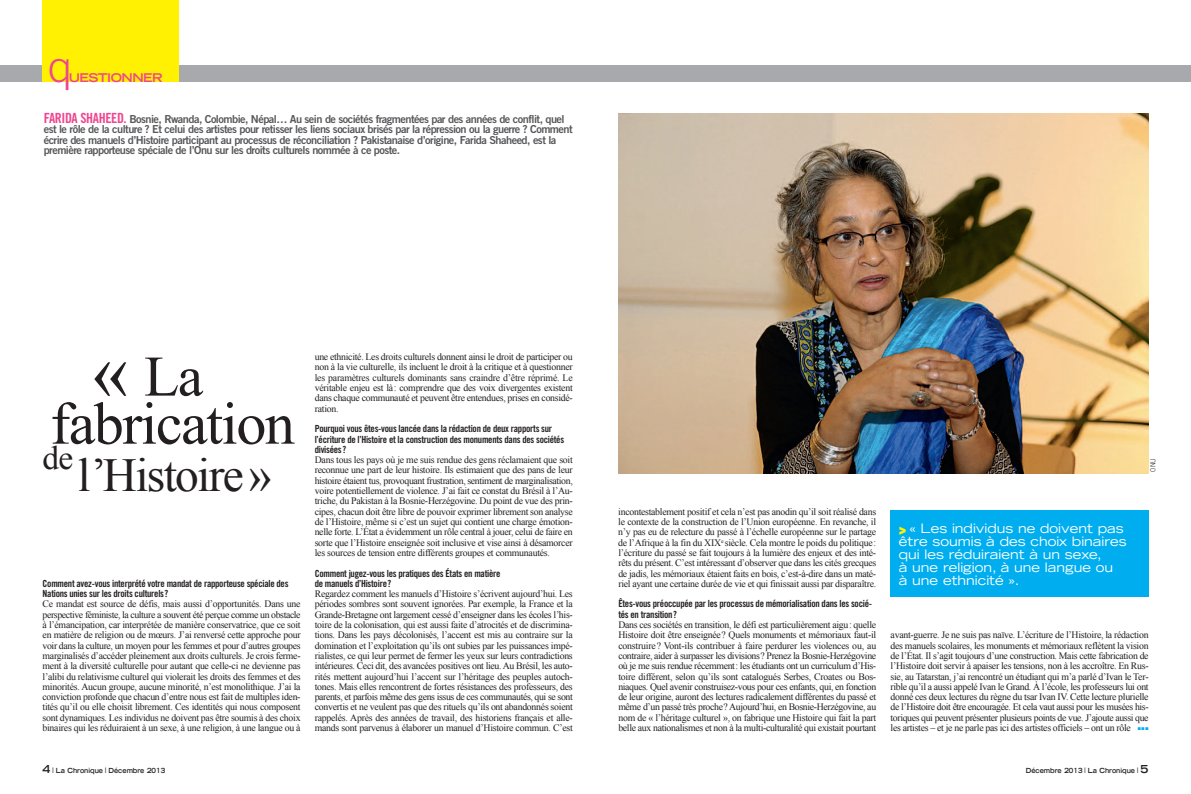
<style>
.page{position:relative;width:1191px;height:794px;background:#fff}
.page>*{position:absolute;margin:0;border:0;box-sizing:border-box;transform-origin:0 0}
.t1{font:59.9px "Times New Roman";letter-spacing:-.025em;color:#231f20}
.t2{font:57.4px "Times New Roman";color:#231f20}
.t3{font:47.3px "Times New Roman";letter-spacing:-.035em;color:#231f20}
.t4{font:300 44px "Trade Gothic";color:#ee4690}
.t5{font:33.3px "Times New Roman";color:#231f20}
.t6{font:expanded 13px/13px "Trade Gothic LH";color:#fff}
.t7{font:700 expanded 12px "Trade Gothic LH";letter-spacing:-.045em;color:#ee4690}
.t8{font:11px/10.3px "Trade Gothic Bold Two";letter-spacing:-.05em;color:#57585a}
.t9{font:9.8px/10.3px "Times New Roman";letter-spacing:-.025em;color:#231f20;text-align:justify}
.t10{font:9.8px/10.3px "Trade Gothic Bold Cond Twenty";letter-spacing:-.025em;color:#231f20}
.t11{font:700 expanded 7px "Trade Gothic LH";color:#231f20;scale:.9 1}
.t12{font:300 7px "Trade Gothic";color:#231f20;scale:.9 1}
.t13{font:4px "Zapf Dingbats ITC";color:#00aeef}
.s1{font-family:"Trade Gothic Bold Cond Twenty";font-size:14px;color:#ee4690}
.s2{font-size:73px}
.s3{font-family:"Gotham X Narrow";font-weight:900;font-stretch:normal;font-size:15px;color:#fff101}
.s4{font-size:11px}
</style>
<div class="page">
<div style="left:0;top:66px;width:1191px;height:16px;background:#a8a9ad"></div>
<img style="left:618px;top:114px;width:530px;height:359px">
<div style="left:43px;top:0;width:136px;height:82px;background:#fff101"></div>
<div style="left:890px;top:510px;width:258px;height:86px;background:#00aeef"></div>
<h3 class="t4" style="left:48px;top:50px;width:26px">q</h3>
<p class="t7" style="left:69px;top:73px;width:95px">UESTIONNER</p>
<p class="t8" style="left:44px;top:115px;width:530px"><span class="s1">FARIDA SHAHEED.</span> Bosnie, Rwanda, Colombie, Népal… Au sein de sociétés fragmentées par des années de conflit, quel est le rôle de la culture ? Et celui des artistes pour retisser les liens sociaux brisés par la répression ou la guerre ? Comment écrire des manuels d’Histoire participant au processus de réconciliation ? Pakistanaise d’origine, Farida Shaheed, est la première rapporteuse spéciale de l’Onu sur les droits culturels nommée à ce poste.</p>
<h2 class="t2" style="left:92px;top:344px;width:113px"><span class="s2">«</span> La</h2>
<h1 class="t1" style="left:50px;top:390px;width:246px">fabrication</h1>
<h3 class="t5" style="left:43px;top:439px;width:32px">de</h3>
<h3 class="t3" style="left:77px;top:449px;width:196px">l’Histoire»</h3>
<p class="t10" style="left:43px;top:579px;width:247px">Comment avez-vous interprété votre mandat de rapporteuse spéciale des<br>Nations unies sur les droits culturels?</p>
<p class="t9" style="left:43px;top:599px;width:260px">Ce mandat est source de défis, mais aussi d’opportunités. Dans une perspective féministe, la culture a souvent été perçue comme un obstacle à l’émancipation, car interprétée de manière conservatrice, que ce soit en matière de religion ou de mœurs. J’ai renversé cette approche pour voir dans la culture, un moyen pour les femmes et pour d’autres groupes marginalisés d’accéder pleinement aux droits culturels. Je crois ferme&shy;ment à la diversité culturelle pour autant que celle-ci ne devienne pas l’alibi du relativisme culturel qui violerait les droits des femmes et des minorités. Aucun groupe, aucune minorité, n’est monolithique. J’ai la conviction profonde que chacun d’entre nous est fait de multiples iden&shy;tités qu’il ou elle choisit librement. Ces identités qui nous composent sont dynamiques. Les individus ne doivent pas être soumis à des choix binaires qui les réduiraient à un sexe, à une religion, à une langue ou à</p>
<p class="t9" style="left:315px;top:352px;width:259px">une ethnicité. Les droits culturels donnent ainsi le droit de participer ou non à la vie culturelle, ils incluent le droit à la critique et à questionner les paramètres culturels dominants sans craindre d’être réprimé. Le véritable enjeu est là: comprendre que des voix divergentes existent dans chaque communauté et peuvent être entendues, prises en considé&shy;ration.</p>
<p class="t10" style="left:315px;top:424px;width:251px">Pourquoi vous êtes-vous lancée dans la rédaction de deux rapports sur l’écriture de l’Histoire et la construction des monuments dans des sociétés divisées?</p>
<p class="t9" style="left:315px;top:455px;width:259px">Dans tous les pays où je me suis rendue des gens réclamaient que soit reconnue une part de leur histoire. Ils estimaient que des pans de leur histoire étaient tus, provoquant frustration, sentiment de marginalisation, voire potentiellement de violence. J’ai fait ce constat du Brésil à l’Au&shy;triche, du Pakistan à la Bosnie-Herzégovine. Du point de vue des prin&shy;cipes, chacun doit être libre de pouvoir exprimer librement son analyse de l’Histoire, même si c’est un sujet qui contient une charge émotion&shy;nelle forte. L’État a évidemment un rôle central à jouer, celui de faire en sorte que l’Histoire enseignée soit inclusive et vise ainsi à désamorcer les sources de tension entre différents groupes et communautés.</p>
<p class="t10" style="left:315px;top:568px;width:187px">Comment jugez-vous les pratiques des États en matière de manuels d’Histoire?</p>
<p class="t9" style="left:315px;top:588px;width:259px">Regardez comment les manuels d’Histoire s’écrivent aujourd’hui. Les périodes sombres sont souvent ignorées. Par exemple, la France et la Grande-Bretagne ont largement cessé d’enseigner dans les écoles l’his&shy;toire de la colonisation, qui est aussi faite d’atrocités et de discrimina&shy;tions. Dans les pays décolonisés, l’accent est mis au contraire sur la domination et l’exploitation qu’ils ont subies par les puissances impé&shy;rialistes, ce qui leur permet de fermer les yeux sur leurs contradictions intérieures. Ceci dit, des avancées positives ont lieu. Au Brésil, les auto&shy;rités mettent aujourd’hui l’accent sur l’héritage des peuples autoch&shy;tones. Mais elles rencontrent de fortes résistances des professeurs, des parents, et parfois même des gens issus de ces communautés, qui se sont convertis et ne veulent pas que des rituels qu’ils ont abandonnés soient rappelés. Après des années de travail, des historiens français et alle&shy;mands sont parvenus à élaborer un manuel d’Histoire commun. C’est</p>
<p class="t12" style="left:1150px;top:471px;width:16px;rotate:-90deg">ONU</p>
<p class="t9" style="left:618px;top:506px;width:259px">incontestablement positif et cela n’est pas anodin qu’il soit réalisé dans le contexte de la construction de l’Union européenne. En revanche, il n’y pas eu de relecture du passé à l’échelle européenne sur le partage de l’Afrique à la fin du XIX<sup>e</sup> siècle. Cela montre le poids du politique: l’écriture du passé se fait toujours à la lumière des enjeux et des inté&shy;rêts du présent. C’est intéressant d’observer que dans les cités grecques de jadis, les mémoriaux étaient faits en bois, c’est-à-dire dans un maté&shy;riel ayant une certaine durée de vie et qui finissait aussi par disparaître.</p>
<p class="t10" style="left:618px;top:599px;width:255px">Êtes-vous préoccupée par les processus de mémorialisation dans les socié&shy;tés en transition?</p>
<p class="t9" style="left:618px;top:619px;width:259px">Dans ces sociétés en transition, le défi est particulièrement aigu: quelle Histoire doit être enseignée? Quels monuments et mémoriaux faut-il construire? Vont-ils contribuer à faire perdurer les violences ou, au contraire, aider à surpasser les divisions? Prenez la Bosnie-Herzégovine où je me suis rendue récemment: les étudiants ont un curriculum d’His&shy;toire différent, selon qu’ils sont catalogués Serbes, Croates ou Bos&shy;niaques. Quel avenir construisez-vous pour ces enfants, qui, en fonction de leur origine, auront des lectures radicalement différentes du passé et même d’un passé très proche? Aujourd’hui, en Bosnie-Herzégovine, au nom de « l’héritage culturel », on fabrique une Histoire qui fait la part belle aux nationalismes et non à la multi-culturalité qui existait pourtant</p>
<p class="t9" style="left:890px;top:630px;width:259px">avant-guerre. Je ne suis pas naïve. L’écriture de l’Histoire, la rédaction des manuels scolaires, les monuments et mémoriaux reflètent la vision de l’État. Il s’agit toujours d’une construction. Mais cette fabrication de l’Histoire doit servir à apaiser les tensions, non à les accroître. En Rus&shy;sie, au Tatarstan, j’ai rencontré un étudiant qui m’a parlé d’Ivan le Ter&shy;rible qu’il a aussi appelé Ivan le Grand. À l’école, les professeurs lui ont donné ces deux lectures du règne du tsar Ivan IV. Cette lecture plurielle de l’Histoire doit être encouragée. Et cela vaut aussi pour les musées his&shy;toriques qui peuvent présenter plusieurs points de vue. J’ajoute aussi que les artistes – et je ne parle pas ici des artistes officiels – ont un rôle</p>
<h3 class="t6" style="left:899px;top:523px;width:229px"><span class="s3">&gt;</span> « Les individus ne doivent pas être soumis à des choix binaires qui les réduiraient à un sexe,<br>à une religion, à une langue ou<br>à une ethnicité ».</h3>
<p class="t13" style="left:1137px;top:727px;width:12px">■■■</p>
<p class="t11" style="left:43px;top:768px;width:138px"><span class="s4">4</span> La Chronique Décembre 2013</p>
<p class="t11" style="left:1025px;top:768px;width:138px">Décembre 2013 La Chronique <span class="s4">5</span></p>
</div>
